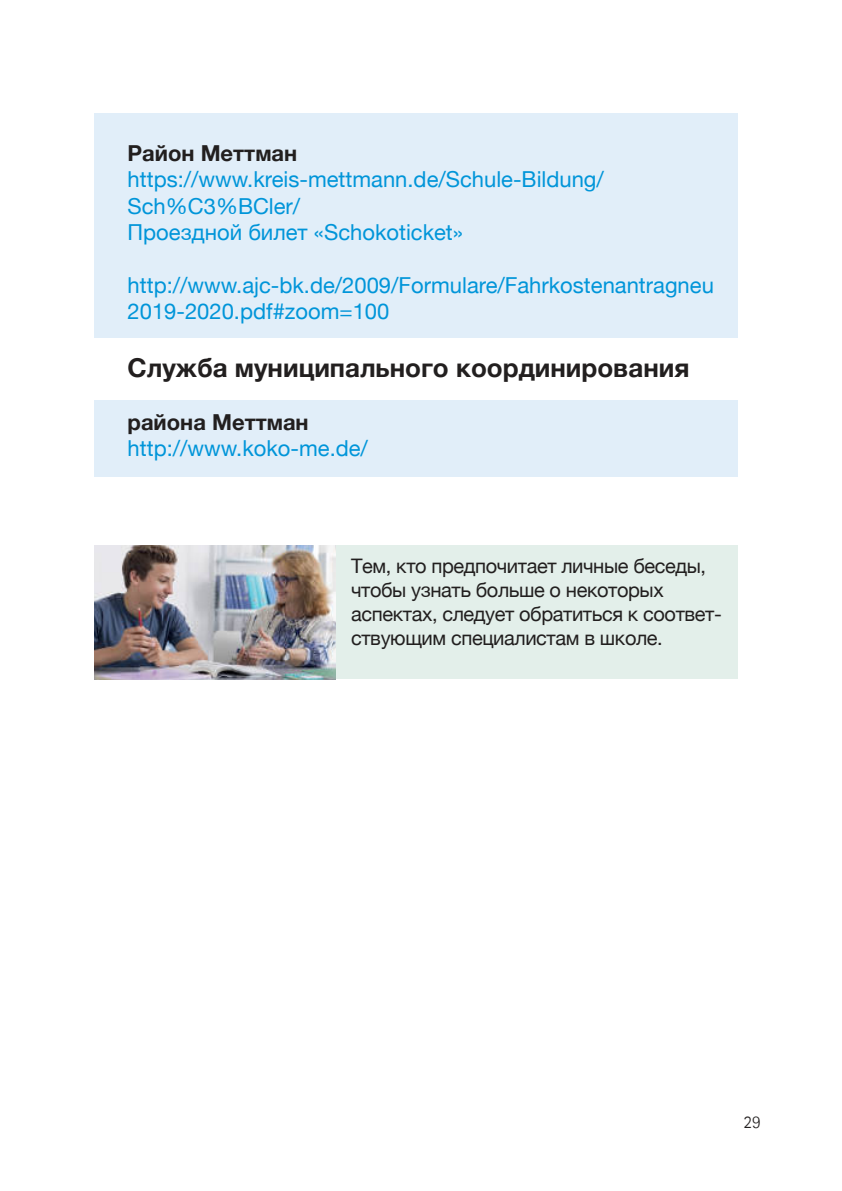
<style>
.page{position:relative;width:842px;height:1191px;background:#fff}
.page>*{position:absolute;margin:0;border:0;box-sizing:border-box;transform-origin:0 0}
.t1{font:700 26px "Helvetica Neue";color:#221f1f}
.t2{font:22px/26.4px "Helvetica Neue";color:#0095d9}
.t3{font:700 22px "Helvetica Neue";color:#221f1f}
.t4{font:20px/24px "Helvetica Neue";letter-spacing:-.02em;color:#221f1f}
.t5{font:300 18px "Agfa Rotis Sans Serif";color:#221f1f}
</style>
<div class="page">
<div style="left:95px;top:400px;width:643px;height:76px;background:#e1eef9"></div>
<div style="left:95px;top:113px;width:643px;height:225px;background:#e1eef9"></div>
<div style="left:126px;top:546px;width:612px;height:133px;background:#e3efea"></div>
<img style="left:95px;top:546px;width:240px;height:133px">
<p class="t3" style="left:128px;top:136px;width:171px">Район Меттман</p>
<p class="t2" style="left:128px;top:167px;width:478px">https://www.kreis-mettmann.de/Schule-Bildung/<br>Sch%C3%BCler/<br>Проездной билет «Schokoticket»</p>
<p class="t2" style="left:128px;top:273px;width:588px">http://www.ajc-bk.de/2009/Formulare/Fahrkostenantragneu<br>2019-2020.pdf#zoom=100</p>
<p class="t1" style="left:128px;top:347px;width:563px">Служба муниципального координирования</p>
<p class="t3" style="left:128px;top:404px;width:183px">района Меттман</p>
<p class="t2" style="left:128px;top:436px;width:242px">http://www.koko-me.de/</p>
<p class="t4" style="left:351px;top:555px;width:372px">Тем, кто предпочитает личные беседы, чтобы узнать больше о некоторых аспектах, следует обратиться к соответ&shy;ствующим специалистам в школе.</p>
<p class="t5" style="left:743px;top:1113px;width:19px">29</p>
</div>
